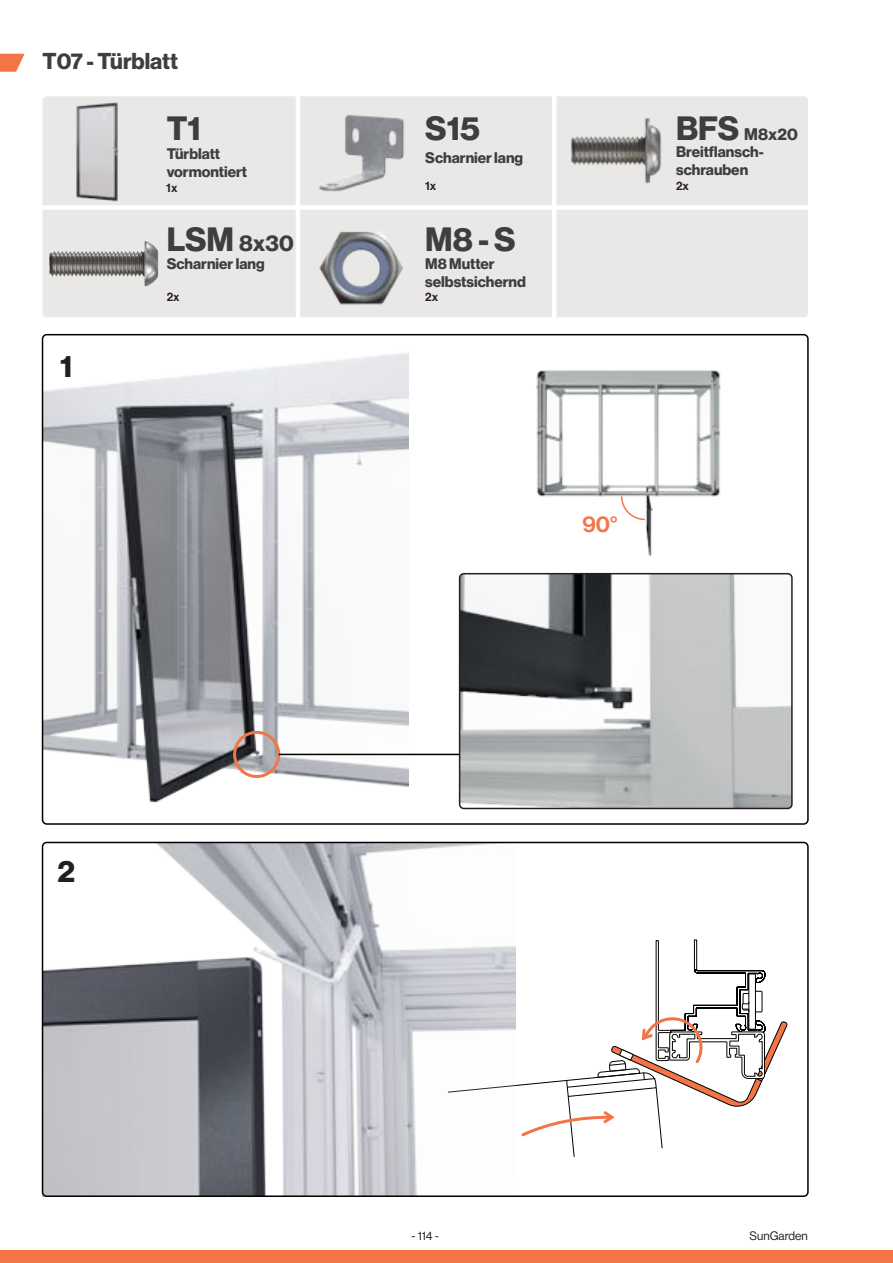
<style>
.page{position:relative;width:893px;height:1263px;background:#fff}
.page>*{position:absolute;margin:0;border:0;box-sizing:border-box;transform-origin:0 0}
.t1{font:700 33px "Neue Haas Display";color:#3e3e3f}
.t2{font:700 30.3px "Neue Haas Display";color:#231f20}
.t3{font:700 22.5px "Neue Haas Display";color:#3e3e3f}
.t4{font:22.5px "Neue Haas Display Mediu";color:#f37546}
.t5{font:700 16.5px "Neue Haas Display";color:#3e3e3f}
.t6{font:700 15px/18px "Neue Haas Display";color:#3e3e3f}
.t7{font:12px "Neue Haas Display";color:#231f20}
.t8{font:12px "Neue Haas Display Mediu";color:#231f20}
.s1{font-size:33px}
</style>
<div class="page">
<div style="left:0;top:1250px;width:893px;height:13px;background:#f37546"></div>
<svg style="left:516px;top:939px;width:271px;height:218px"></svg>
<img style="left:43px;top:842px;width:473px;height:352px">
<svg style="left:0;top:54px;width:25px;height:18px"></svg>
<img style="left:45px;top:353px;width:363px;height:450px">
<div style="left:43px;top:96px;width:765px;height:221px;background:#e9e8e6;border-radius:4px"></div>
<hr style="left:296px;top:95px;width:4px;height:222px;background:#fff">
<hr style="left:552px;top:95px;width:4px;height:222px;background:#fff">
<div style="left:43px;top:205px;width:765px;height:5px;background:#fff"></div>
<img style="left:49px;top:241px;width:110px;height:46px">
<img style="left:319px;top:231px;width:84px;height:74px">
<img style="left:319px;top:114px;width:85px;height:78px">
<img style="left:571px;top:117px;width:91px;height:66px">
<img style="left:76px;top:102px;width:42px;height:100px">
<div style="left:233px;top:731px;width:47px;height:47px;border:3px solid #f37546;border-radius:50%"></div>
<img style="left:460px;top:574px;width:332px;height:234px;border-radius:4px">
<div style="left:459px;top:573px;width:334px;height:236px;border:2px solid #231f20;border-radius:4px"></div>
<img style="left:536px;top:370px;width:185px;height:186px">
<svg style="left:620px;top:495px;width:26px;height:26px"></svg>
<div style="left:42px;top:842px;width:767px;height:355px;border:2px solid #000001;border-radius:4px"></div>
<hr style="left:279px;top:754px;width:181px;height:1px;background:#000001">
<h3 class="t3" style="left:43px;top:50px;width:137px">T07 - Türblatt</h3>
<h1 class="t1" style="left:167px;top:112px;width:36px">T1</h1>
<p class="t6" style="left:167px;top:145px;width:82px">Türblatt vormontiert</p>
<p class="t8" style="left:166px;top:183px;width:13px">1x</p>
<h3 class="t3" style="left:167px;top:232px;width:129px"><span class="s1">LSM</span> 8x30</h3>
<p class="t6" style="left:167px;top:256px;width:99px">Scharnier lang</p>
<h2 class="t2" style="left:60px;top:352px;width:14px">1</h2>
<p class="t8" style="left:167px;top:291px;width:14px">2x</p>
<h2 class="t2" style="left:58px;top:857px;width:19px">2</h2>
<h1 class="t1" style="left:425px;top:112px;width:56px">S15</h1>
<p class="t6" style="left:425px;top:149px;width:99px">Scharnier lang</p>
<p class="t8" style="left:425px;top:180px;width:13px">1x</p>
<h1 class="t1" style="left:425px;top:224px;width:92px">M8 - S</h1>
<p class="t6" style="left:425px;top:256px;width:102px">M8 Mutter selbstsichernd</p>
<p class="t8" style="left:425px;top:291px;width:14px">2x</p>
<p class="t5" style="left:676px;top:126px;width:123px"><span class="s1">BFS</span> M8x20</p>
<p class="t6" style="left:676px;top:144px;width:89px">Breitflansch&shy;schrauben</p>
<p class="t8" style="left:676px;top:180px;width:14px">2x</p>
<h3 class="t4" style="left:582px;top:513px;width:37px">90°</h3>
<p class="t7" style="left:412px;top:1230px;width:29px">- 114 -</p>
<p class="t7" style="left:750px;top:1230px;width:60px">SunGarden</p>
</div>
